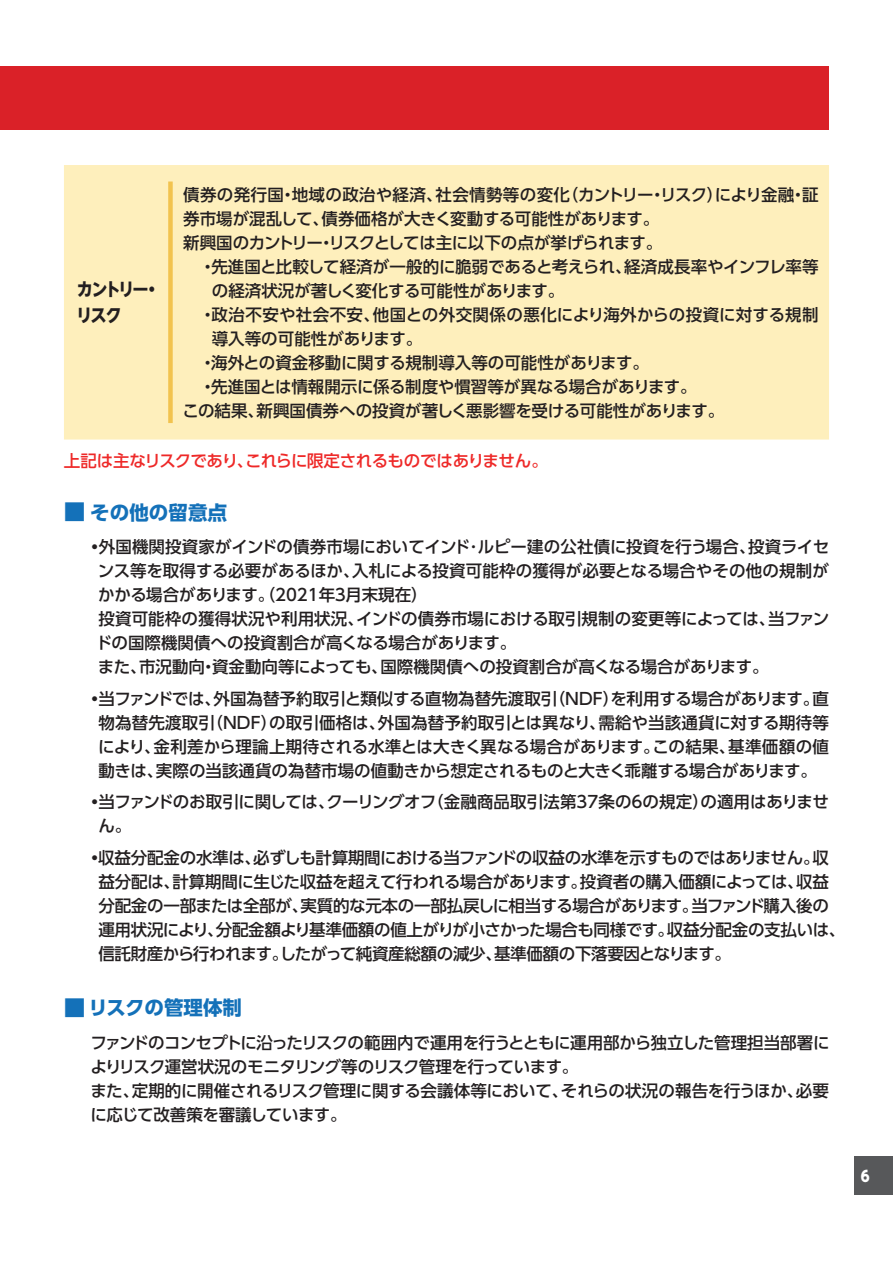
<style>
.page{position:relative;width:893px;height:1263px;background:#fff}
.page>*{position:absolute;margin:0;border:0;box-sizing:border-box;transform-origin:0 0}
.t1{font:700 19.5px "UD Shin Go Pro";color:#1471b9}
.t2{font:700 18px/25.5px "UD Shin Go NT Pro";letter-spacing:-.11em;color:#231f20;scale:.9 1}
.t3{font:500 16.5px/24px "UD Shin Go Pro";letter-spacing:-.015em;color:#231f20}
.t4{font:500 16.5px "UD Shin Go Pro";letter-spacing:.025em;color:#231f20}
.t5{font:500 16.5px "UD Shin Go Pro";letter-spacing:-.03em;color:#ee2928}
.t6{font:800 15px "UD Shin Go Pro";color:#fff;scale:.9 1}
.s1{font-size:21.75px}
.s2{font-weight:700}
</style>
<div class="page">
<div style="left:855px;top:1157px;width:38px;height:38px;background:#57585a"></div>
<div style="left:64px;top:165px;width:765px;height:275px;background:#feefbc"></div>
<div style="left:168px;top:182px;width:5px;height:241px;background:#f2c34f"></div>
<div style="left:0;top:66px;width:823px;height:63px;background:#da2128"></div>
<hr style="left:825px;top:66px;width:4px;height:63px;background:#da2128">
<p class="t3" style="left:183px;top:182px;width:637px">債券の発行国・地域の政治や経済、社会情勢等の変化（カントリー・リスク）により金融・証券市場が混乱して、債券価格が大きく変動する可能性があります。<br>新興国のカントリー・リスクとしては主に以下の点が挙げられます。</p>
<p class="t3" style="left:199px;top:254px;width:620px">・先進国と比較して経済が一般的に脆弱であると考えられ、経済成長率やインフレ率等</p>
<p class="t3" style="left:212px;top:278px;width:354px">の経済状況が著しく変化する可能性があります。</p>
<p class="t4" style="left:199px;top:301px;width:621px">・政治不安や社会不安、他国との外交関係の悪化により海外からの投資に対する規制</p>
<p class="t3" style="left:212px;top:326px;width:212px">導入等の可能性があります。</p>
<p class="t3" style="left:199px;top:350px;width:451px">・海外との資金移動に関する規制導入等の可能性があります。</p>
<p class="t3" style="left:199px;top:374px;width:499px">・先進国とは情報開示に係る制度や慣習等が異なる場合があります。</p>
<p class="t3" style="left:182px;top:398px;width:543px">この結果、新興国債券への投資が著しく悪影響を受ける可能性があります。</p>
<p class="t5" style="left:64px;top:447px;width:485px">上記は主なリスクであり、これらに限定されるものではありません。</p>
<p class="t1" style="left:64px;top:496px;width:165px"><span class="s1">■</span> その他の留意点</p>
<p class="t3" style="left:96px;top:534px;width:735px;text-indent:-9px"><span class="s2">・</span>外国機関投資家がインドの債券市場においてインド･ルピー建の公社債に投資を行う場合、投資ライセンス等を取得する必要があるほか、入札による投資可能枠の獲得が必要となる場合やその他の規制がかかる場合があります。（2021年３月末現在）<br>投資可能枠の獲得状況や利用状況、インドの債券市場における取引規制の変更等によっては、当ファンドの国際機関債への投資割合が高くなる場合があります。<br>また、市況動向・資金動向等によっても、国際機関債への投資割合が高くなる場合があります。</p>
<p class="t3" style="left:98px;top:686px;width:732px;text-align:justify;text-indent:-12px"><span class="s2">・</span>当ファンドでは、外国為替予約取引と類似する直物為替先渡取引（NDF）を利用する場合があります。直物為替先渡取引（NDF）の取引価格は、外国為替予約取引とは異なり、需給や当該通貨に対する期待等により、金利差から理論上期待される水準とは大きく異なる場合があります。この結果、基準価額の値動きは、実際の当該通貨の為替市場の値動きから想定されるものと大きく乖離する場合があります。</p>
<p class="t3" style="left:98px;top:789px;width:732px;text-indent:-12px"><span class="s2">・</span>当ファンドのお取引に関しては、クーリングオフ（金融商品取引法第37条の６の規定）の適用はありません。</p>
<p class="t3" style="left:98px;top:845px;width:748px;text-indent:-12px"><span class="s2">・</span>収益分配金の水準は、必ずしも計算期間における当ファンドの収益の水準を示すものではありません。収益分配は、計算期間に生じた収益を超えて行われる場合があります。投資者の購入価額によっては、収益分配金の一部または全部が、実質的な元本の一部払戻しに相当する場合があります。当ファンド購入後の運用状況により、分配金額より基準価額の値上がりが小さかった場合も同様です。収益分配金の支払いは、信託財産から行われます。したがって純資産総額の減少、基準価額の下落要因となります。</p>
<p class="t1" style="left:64px;top:992px;width:180px"><span class="s1">■</span>リスクの管理体制</p>
<p class="t3" style="left:90px;top:1030px;width:741px">ファンドのコンセプトに沿ったリスクの範囲内で運用を行うとともに運用部から独立した管理担当部署によりリスク運営状況のモニタリング等のリスク管理を行っています。<br>また、定期的に開催されるリスク管理に関する会議体等において、それらの状況の報告を行うほか、必要に応じて改善策を審議しています。</p>
<p class="t2" style="left:76px;top:276px;width:95px">カントリー・リスク</p>
<p class="t6" style="left:861px;top:1163px;width:11px">6</p>
</div>
